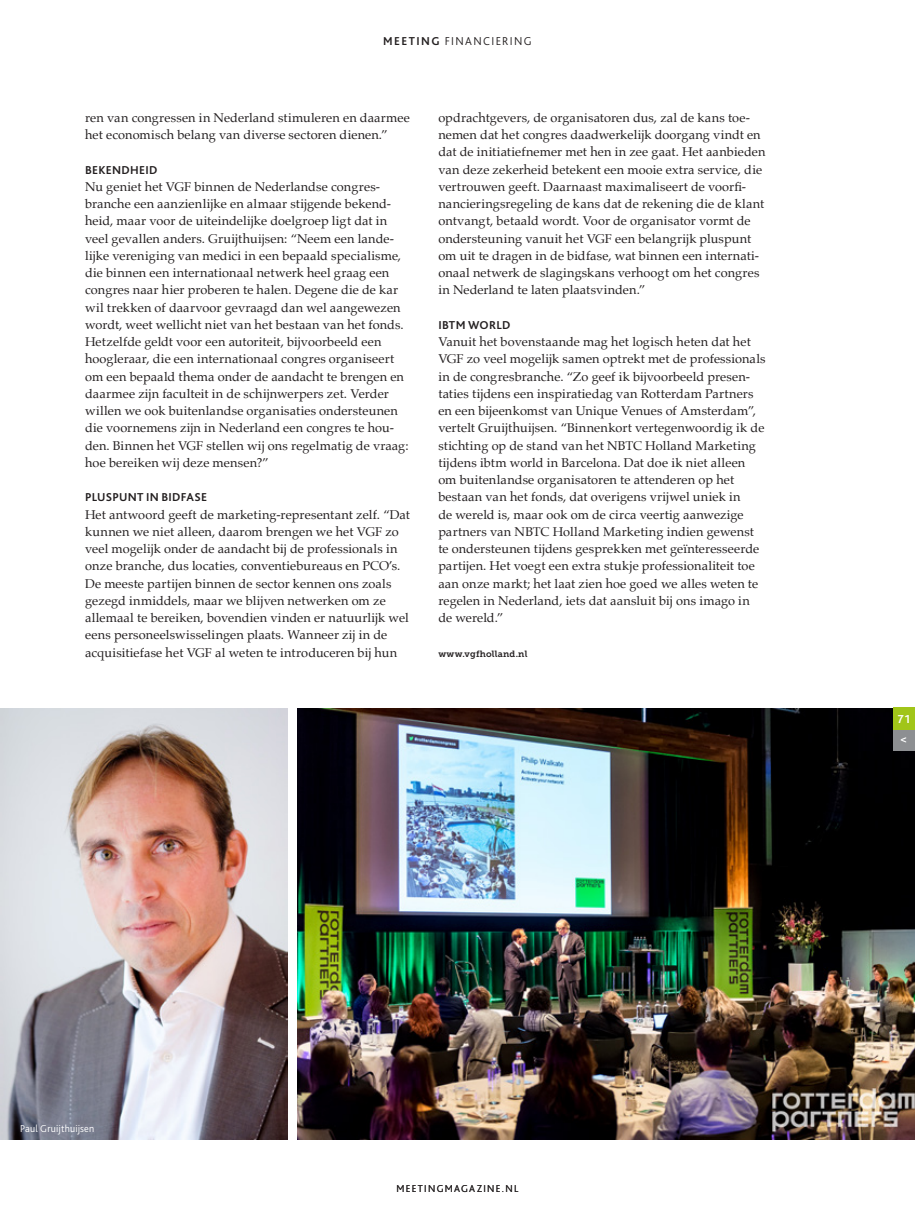
<style>
.page{position:relative;width:915px;height:1212px;background:#fff}
.page>*{position:absolute;margin:0;border:0;box-sizing:border-box;transform-origin:0 0}
.t1{font:12.75px/17.2px "Palatino";letter-spacing:.005em;color:#231f20}
.t2{font:700 12px "Bliss 2";letter-spacing:.02em;color:#231f20}
.t3{font:300 12px "Bliss 2";letter-spacing:.12em;color:#231f20}
.t4{font:700 12px/20.7px "Bliss 2";color:#fff}
.t5{font:300 10.5px "Bliss 2";letter-spacing:.125em;color:#231f20}
.t6{font:300 10.5px "Bliss 2";letter-spacing:.015em;color:#fff}
.t7{font:9px "Museo Slab 700";letter-spacing:.025em;color:#231f20}
.s1{font-weight:700}
</style>
<div class="page">
<img style="left:297px;top:708px;width:617px;height:431px">
<img style="left:0;top:708px;width:288px;height:431px">
<div style="left:892px;top:728px;width:22px;height:22px;background:#8d8f92"></div>
<div style="left:892px;top:707px;width:22px;height:22px;background:#a1c519"></div>
<p class="t3" style="left:383px;top:33px;width:150px"><span class="s1">MEETING</span> FINANCIERING</p>
<p class="t1" style="left:85px;top:109px;width:326px">ren van congressen in Nederland stimuleren en daarmee het economisch belang van diverse sectoren dienen.”</p>
<p class="t2" style="left:85px;top:162px;width:74px">BEKENDHEID</p>
<p class="t1" style="left:85px;top:178px;width:325px">Nu geniet het VGF binnen de Nederlandse congres&shy;branche een aanzienlijke en almaar stijgende bekend&shy;heid, maar voor de uiteindelijke doelgroep ligt dat in veel gevallen anders. Gruijthuijsen: “Neem een lande&shy;lijke vereniging van medici in een bepaald specialisme, die binnen een internationaal netwerk heel graag een congres naar hier proberen te halen. Degene die de kar wil trekken of daarvoor gevraagd dan wel aangewezen wordt, weet wellicht niet van het bestaan van het fonds.<br>Hetzelfde geldt voor een autoriteit, bijvoorbeeld een hoogleraar, die een internationaal congres organiseert om een bepaald thema onder de aandacht te brengen en daarmee zijn faculteit in de schijnwerpers zet. Verder willen we ook buitenlandse organisaties ondersteunen die voornemens zijn in Nederland een congres te hou&shy;den. Binnen het VGF stellen wij ons regelmatig de vraag: hoe bereiken wij deze mensen?”</p>
<p class="t2" style="left:85px;top:490px;width:123px">PLUSPUNT IN BIDFASE</p>
<p class="t1" style="left:85px;top:505px;width:326px">Het antwoord geeft de marketing-representant zelf. “Dat kunnen we niet alleen, daarom brengen we het VGF zo veel mogelijk onder de aandacht bij de professionals in onze branche, dus locaties, conventiebureaus en PCO’s.<br>De meeste partijen binnen de sector kennen ons zoals gezegd inmiddels, maar we blijven netwerken om ze allemaal te bereiken, bovendien vinden er natuurlijk wel eens personeelswisselingen plaats. Wanneer zij in de acquisitiefase het VGF al weten te introduceren bij hun</p>
<p class="t1" style="left:438px;top:109px;width:328px">opdrachtgevers, de organisatoren dus, zal de kans toe&shy;nemen dat het congres daadwerkelijk doorgang vindt en dat de initiatiefnemer met hen in zee gaat. Het aanbieden van deze zekerheid betekent een mooie extra service, die vertrouwen geeft. Daarnaast maximaliseert de voorfi&shy;nancieringsregeling de kans dat de rekening die de klant ontvangt, betaald wordt. Voor de organisator vormt de ondersteuning vanuit het VGF een belangrijk pluspunt om uit te dragen in de bidfase, wat binnen een internati&shy;onaal netwerk de slagingskans verhoogt om het congres in Nederland te laten plaatsvinden.”</p>
<p class="t2" style="left:438px;top:317px;width:73px">IBTM WORLD</p>
<p class="t1" style="left:438px;top:333px;width:329px">Vanuit het bovenstaande mag het logisch heten dat het VGF zo veel mogelijk samen optrekt met de professionals in de congresbranche. “Zo geef ik bijvoorbeeld presen&shy;taties tijdens een inspiratiedag van Rotterdam Partners en een bijeenkomst van Unique Venues of Amsterdam”, vertelt Gruijthuijsen. “Binnenkort vertegenwoordig ik de stichting op de stand van het NBTC Holland Marketing tijdens ibtm world in Barcelona. Dat doe ik niet alleen om buitenlandse organisatoren te attenderen op het bestaan van het fonds, dat overigens vrijwel uniek in<br>de wereld is, maar ook om de circa veertig aanwezige partners van NBTC Holland Marketing indien gewenst te ondersteunen tijdens gesprekken met geïnteresseerde partijen. Het voegt een extra stukje professionaliteit toe aan onze markt; het laat zien hoe goed we alles weten te regelen in Nederland, iets dat aansluit bij ons imago in de wereld.”</p>
<p class="t7" style="left:438px;top:648px;width:91px">www.vgfholland.nl</p>
<p class="t4" style="left:897px;top:708px;width:14px">71 &lt;</p>
<p class="t6" style="left:20px;top:1121px;width:76px">Paul Gruijthuijsen</p>
<p class="t5" style="left:396px;top:1182px;width:123px">MEETINGMAGAZINE.NL</p>
</div>
